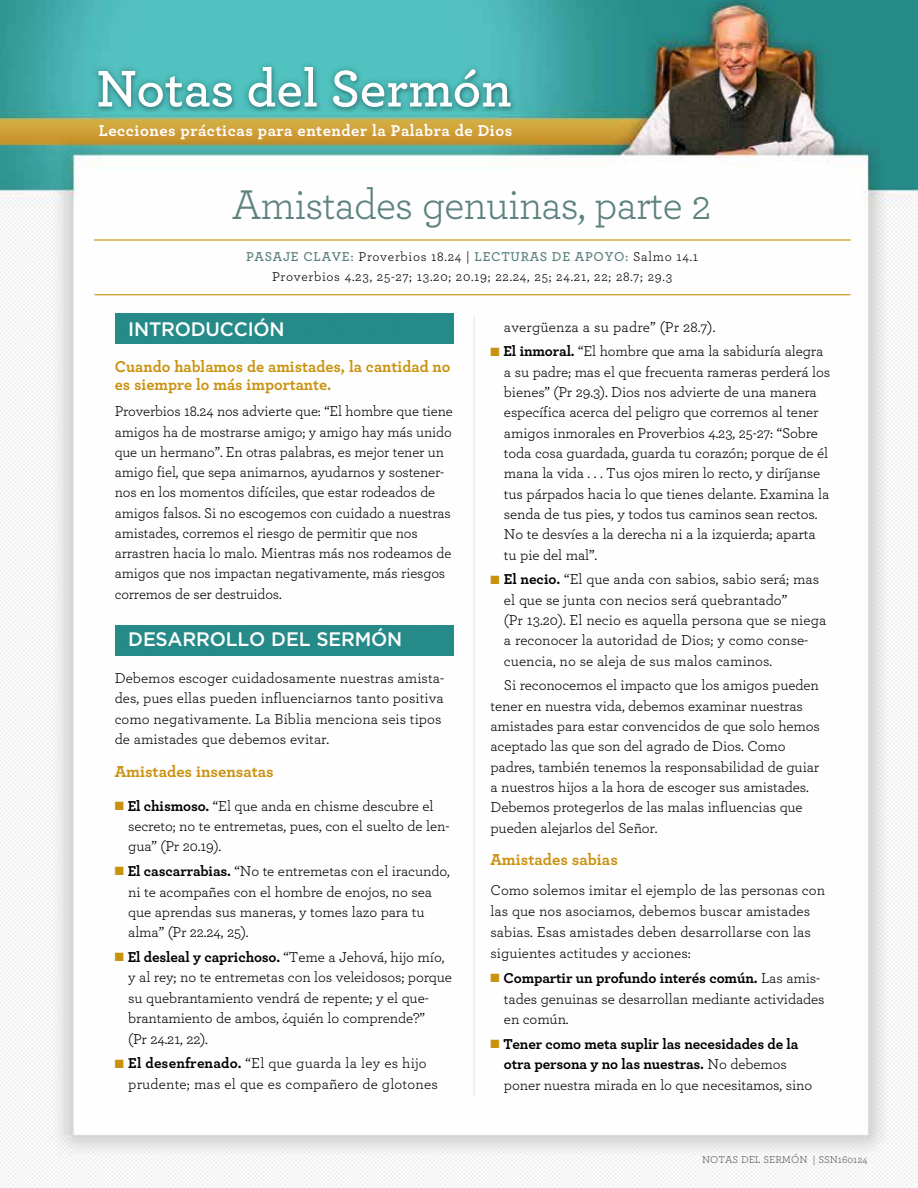
<style>
.page{position:relative;width:918px;height:1188px;background:#fff}
.page>*{position:absolute;margin:0;border:0;box-sizing:border-box;transform-origin:0 0}
.t1{font:600 54px "Archer";color:#fff}
.t2{font:43.5px "Archer";letter-spacing:-.02em;color:#5d8280;scale:.96 1}
.t3{font:500 19.5px "Gotham";letter-spacing:-.01em;color:#fff}
.t4{font:700 16.5px/18px "Archer";color:#c9920e}
.t5{font:700 16.5px "Archer";letter-spacing:.03em;color:#fff}
.t6{font:15px/20.4px "Archer";letter-spacing:-.01em;color:#000}
.t7{font:700 15px/20.5px "Archer";letter-spacing:-.01em;color:#000}
.t8{font:15px/20.4px "Archer";letter-spacing:.01em;color:#000}
.t9{font:13.5px/19.5px "Archer";letter-spacing:.05em;color:#000;text-align:center}
.t10{font:10.5px "Archer";color:#58595b}
.s1{font-weight:600;color:#5d8280}
.s2{color:#c9920e}
.s3{font-weight:700}
.s4{font-weight:400}
</style>
<div class="page">
<img style="left:0;top:0;width:918px;height:1188px">
<div style="left:116px;top:626px;width:338px;height:29px;background:#258a88"></div>
<hr style="left:473px;top:315px;width:2px;height:781px;background:#e6e7e8">
<hr style="left:94px;top:239px;width:757px;height:2px;background:#c9920e">
<hr style="left:94px;top:294px;width:756px;height:1px;background:#c9920e">
<div style="left:116px;top:314px;width:338px;height:29px;background:#258a88"></div>
<div style="left:91px;top:60px;width:427px;height:55px;background:#000;opacity:.35"></div>
<h1 class="t1" style="left:96px;top:55px;width:417px">Notas del Sermón</h1>
<p class="t5" style="left:99px;top:120px;width:415px">Lecciones prácticas para entender la Palabra de Dios</p>
<h2 class="t2" style="left:232px;top:177px;width:501px">Amistades genuinas, parte 2</h2>
<p class="t9" style="left:246px;top:247px;width:454px"><span class="s1">PASAJE CLAVE:</span> Proverbios 18.24 | <span class="s1">LECTURAS DE APOYO:</span> Salmo 14.1<br>Proverbios 4.23, 25-27; 13.20; 20.19; 22.24, 25; 24.21, 22; 28.7; 29.3</p>
<h3 class="t3" style="left:128px;top:318px;width:158px">INTRODUCCIÓN</h3>
<p class="t4" style="left:115px;top:357px;width:337px">Cuando hablamos de amistades, la cantidad no es siempre lo más importante.</p>
<p class="t6" style="left:115px;top:401px;width:340px">Proverbios 18.24 nos advierte que: “El hombre que tiene amigos ha de mostrarse amigo; y amigo hay más unido que un hermano”. En otras palabras, es mejor tener un amigo fiel, que sepa animarnos, ayudarnos y sostener&shy;nos en los momentos difíciles, que estar rodeados de amigos falsos. Si no escogemos con cuidado a nuestras amistades, corremos el riesgo de permitir que nos arrastren hacia lo malo. Mientras más nos rodeamos de amigos que nos impactan negativamente, más riesgos corremos de ser destruidos.</p>
<h3 class="t3" style="left:128px;top:628px;width:275px">DESARROLLO DEL SERMÓN</h3>
<p class="t6" style="left:115px;top:668px;width:331px">Debemos escoger cuidadosamente nuestras amista&shy;des, pues ellas pueden influenciarnos tanto positiva como negativamente. La Biblia menciona seis tipos de amistades que debemos evitar.</p>
<p class="t4" style="left:115px;top:762px;width:161px">Amistades insensatas</p>
<p class="t6" style="left:128px;top:795px;width:323px;text-indent:-13px"><span class="s2">■</span> <span class="s3">El chismoso.</span> “El que anda en chisme descubre el secreto; no te entremetas, pues, con el suelto de len&shy;gua” (Pr 20.19).</p>
<p class="t6" style="left:128px;top:861px;width:323px;text-indent:-13px"><span class="s2">■</span> <span class="s3">El cascarrabias.</span> “No te entremetas con el iracundo, ni te acompañes con el hombre de enojos, no sea que aprendas sus maneras, y tomes lazo para tu alma” (Pr 22.24, 25).</p>
<p class="t6" style="left:128px;top:946px;width:325px;text-indent:-13px"><span class="s2">■</span> <span class="s3">El desleal y caprichoso.</span> “Teme a Jehová, hijo mío, y al rey; no te entremetas con los veleidosos; porque su quebrantamiento vendrá de repente; y el que&shy;brantamiento de ambos, ¿quién lo comprende?”<br>(Pr 24.21, 22).</p>
<p class="t8" style="left:128px;top:1053px;width:311px;text-indent:-13px"><span class="s2">■</span> <span class="s3">El desenfrenado.</span> “El que guarda la ley es hijo prudente; mas el que es compañero de glotones</p>
<p class="t8" style="left:504px;top:316px;width:213px">avergüenza a su padre” (Pr 28.7).</p>
<p class="t6" style="left:504px;top:341px;width:328px;text-indent:-13px"><span class="s2">■</span> <span class="s3">El inmoral.</span> “El hombre que ama la sabiduría alegra a su padre; mas el que frecuenta rameras perderá los bienes” (Pr 29.3). Dios nos advierte de una manera específica acerca del peligro que corremos al tener amigos inmorales en Proverbios 4.23, 25-27: “Sobre toda cosa guardada, guarda tu corazón; porque de él mana la vida . . . Tus ojos miren lo recto, y diríjanse tus párpados hacia lo que tienes delante. Examina la senda de tus pies, y todos tus caminos sean rectos.<br>No te desvíes a la derecha ni a la izquierda; aparta tu pie del mal”.</p>
<p class="t6" style="left:504px;top:569px;width:324px;text-indent:-13px"><span class="s2">■</span> <span class="s3">El necio.</span> “El que anda con sabios, sabio será; mas el que se junta con necios será quebrantado”<br>(Pr 13.20). El necio es aquella persona que se niega a reconocer la autoridad de Dios; y como conse&shy;cuencia, no se aleja de sus malos caminos.</p>
<p class="t6" style="left:490px;top:675px;width:331px;text-indent:14px">Si reconocemos el impacto que los amigos pueden tener en nuestra vida, debemos examinar nuestras amistades para estar convencidos de que solo hemos aceptado las que son del agrado de Dios. Como padres, también tenemos la responsabilidad de guiar a nuestros hijos a la hora de escoger sus amistades.<br>Debemos protegerlos de las malas influencias que pueden alejarlos del Señor.</p>
<p class="t4" style="left:490px;top:850px;width:129px">Amistades sabias</p>
<p class="t6" style="left:490px;top:879px;width:336px;line-height:21px">Como solemos imitar el ejemplo de las personas con las que nos asociamos, debemos buscar amistades sabias. Esas amistades deben desarrollarse con las siguientes actitudes y acciones:</p>
<p class="t6" style="left:504px;top:967px;width:322px;text-indent:-13px"><span class="s2">■</span> <span class="s3">Compartir un profundo interés común.</span> Las amis&shy;tades genuinas se desarrollan mediante actividades en común.</p>
<p class="t7" style="left:504px;top:1033px;width:310px;text-indent:-13px"><span class="s2">■</span> Tener como meta suplir las necesidades de la otra persona y no las nuestras. <span class="s4">No debemos poner nuestra mirada en lo que necesitamos, sino</span></p>
<p class="t10" style="left:702px;top:1153px;width:167px">NOTAS DEL SERMÓN | SSN160124</p>
</div>
